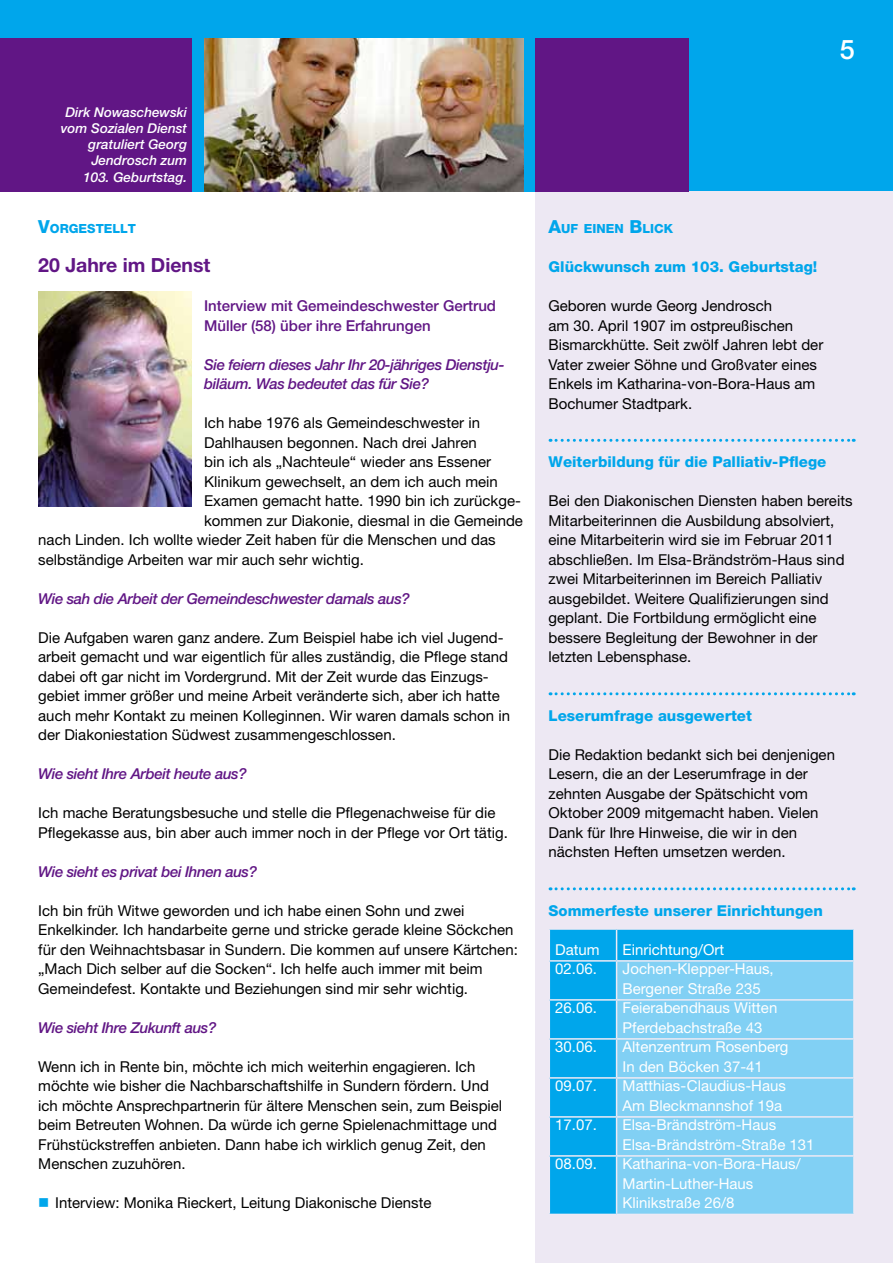
<style>
.page{position:relative;width:893px;height:1263px;background:#fff}
.page>*{position:absolute;margin:0;border:0;box-sizing:border-box;transform-origin:0 0}
.t1{font:500 27px "Helvetica Neue";color:#fff}
.t2{font:700 19.5px "Helvetica Neue CE";color:#611685}
.t3{font:15px/19.5px "Helvetica Neue";color:#000}
.t4{font:15px/19.5px "Helvetica Neue";color:#fff}
.t5{font:italic 500 15px/19.5px "Helvetica Neue";letter-spacing:-.025em;color:#611685}
.t6{font:800 15px "Helvetica Neue";color:#00a6eb}
.t7{font:500 15px/19.5px "Helvetica Neue";color:#611685}
.t8{font:italic 500 13.5px/16.2px "Helvetica Neue";color:#fff;text-align:right}
.t9{font:800 12.6px "Helvetica Neue";color:#00a6eb}
.s1{font-size:18px}
.s2{font-style:inherit}
</style>
<div class="page">
<div style="left:0;top:0;width:893px;height:191px;background:#00a6eb"></div>
<div style="left:536px;top:191px;width:357px;height:1072px;background:#ede8f3"></div>
<svg style="left:550px;top:439px;width:304px;height:3px"></svg>
<svg style="left:550px;top:692px;width:304px;height:3px"></svg>
<svg style="left:550px;top:887px;width:304px;height:3px"></svg>
<div style="left:550px;top:930px;width:303px;height:284px;background:#00a6eb"></div>
<div style="left:617px;top:962px;width:236px;height:252px;background:#81d0f4"></div>
<hr style="left:616px;top:930px;width:1px;height:30px;background:#edeaf5">
<hr style="left:549px;top:960px;width:68px;height:2px;background:#edeaf5">
<hr style="left:617px;top:960px;width:238px;height:2px;background:#edeaf5">
<hr style="left:616px;top:962px;width:1px;height:37px;background:#edeaf5">
<hr style="left:549px;top:999px;width:68px;height:2px;background:#edeaf5">
<hr style="left:617px;top:999px;width:238px;height:2px;background:#edeaf5">
<hr style="left:616px;top:1001px;width:1px;height:37px;background:#edeaf5">
<hr style="left:549px;top:1038px;width:68px;height:2px;background:#edeaf5">
<hr style="left:617px;top:1038px;width:238px;height:2px;background:#edeaf5">
<hr style="left:616px;top:1040px;width:1px;height:37px;background:#edeaf5">
<hr style="left:549px;top:1077px;width:68px;height:2px;background:#edeaf5">
<hr style="left:617px;top:1077px;width:238px;height:2px;background:#edeaf5">
<hr style="left:616px;top:1079px;width:1px;height:37px;background:#edeaf5">
<hr style="left:549px;top:1116px;width:68px;height:2px;background:#edeaf5">
<hr style="left:617px;top:1116px;width:238px;height:2px;background:#edeaf5">
<hr style="left:616px;top:1118px;width:1px;height:37px;background:#edeaf5">
<hr style="left:549px;top:1155px;width:68px;height:2px;background:#edeaf5">
<hr style="left:617px;top:1155px;width:238px;height:2px;background:#edeaf5">
<hr style="left:616px;top:1157px;width:1px;height:57px;background:#edeaf5">
<div style="left:0;top:38px;width:191px;height:153px;background:#611685"></div>
<div style="left:536px;top:38px;width:153px;height:153px;background:#611685"></div>
<img style="left:204px;top:38px;width:319px;height:153px">
<img style="left:38px;top:292px;width:153px;height:214px">
<p class="t8" style="left:61px;top:104px;width:128px">Dirk Nowaschewski vom Sozialen Dienst gratuliert Georg<br>Jendrosch zum<br>103. Geburtstag.</p>
<p class="t9" style="left:38px;top:221px;width:99px"><span class="s1">V</span>ORGESTELLT</p>
<h2 class="t2" style="left:38px;top:253px;width:174px">20 Jahre im Dienst</h2>
<p class="t7" style="left:204px;top:296px;width:294px">Interview mit Gemeindeschwester Gertrud<br>Müller (58) über ihre Erfahrungen</p>
<p class="t5" style="left:204px;top:355px;width:302px">Sie feiern dieses Jahr Ihr 20-jähriges Dienstju&shy;biläum. Was bedeutet das für Sie?</p>
<p class="t3" style="left:204px;top:413px;width:277px">Ich habe 1976 als Gemeindeschwester in</p>
<p class="t3" style="left:204px;top:432px;width:274px">Dahlhausen begonnen. Nach drei Jahren</p>
<p class="t3" style="left:204px;top:452px;width:288px">bin ich als „Nachteule“ wieder ans Essener</p>
<p class="t3" style="left:204px;top:471px;width:295px">Klinikum gewechselt, an dem ich auch mein</p>
<p class="t3" style="left:204px;top:491px;width:318px">Examen gemacht hatte. 1990 bin ich zurückge-</p>
<p class="t3" style="left:204px;top:510px;width:320px">kommen zur Diakonie, diesmal in die Gemeinde</p>
<p class="t3" style="left:38px;top:530px;width:459px">nach Linden. Ich wollte wieder Zeit haben für die Menschen und das</p>
<p class="t3" style="left:38px;top:549px;width:327px">selbständige Arbeiten war mir auch sehr wichtig.</p>
<p class="t5" style="left:38px;top:589px;width:373px">Wie sah die Arbeit der Gemeindeschwester damals aus?</p>
<p class="t3" style="left:38px;top:627px;width:473px">Die Aufgaben waren ganz andere. Zum Beispiel habe ich viel Jugend&shy;arbeit gemacht und war eigentlich für alles zuständig, die Pflege stand dabei oft gar nicht im Vordergrund. Mit der Zeit wurde das Einzugs&shy;gebiet immer größer und meine Arbeit veränderte sich, aber ich hatte auch mehr Kontakt zu meinen Kolleginnen. Wir waren damals schon in der Diakoniestation Südwest zusammengeschlossen.</p>
<p class="t5" style="left:38px;top:764px;width:210px">Wie sieht Ihre Arbeit heute aus?</p>
<p class="t3" style="left:38px;top:803px;width:471px">Ich mache Beratungsbesuche und stelle die Pflegenachweise für die<br>Pflegekasse aus, bin aber auch immer noch in der Pflege vor Ort tätig.</p>
<p class="t5" style="left:38px;top:862px;width:220px">Wie sieht es privat bei Ihnen aus?</p>
<p class="t3" style="left:38px;top:900px;width:481px">Ich bin früh Witwe geworden und ich habe einen Sohn und zwei Enkelkinder. Ich handarbeite gerne und stricke gerade kleine Söckchen für den Weihnachtsbasar in Sundern. Die kommen auf unsere Kärtchen: „Mach Dich selber auf die Socken“. Ich helfe auch immer mit beim Gemeindefest. Kontakte und Beziehungen sind mir sehr wichtig.</p>
<p class="t5" style="left:38px;top:1018px;width:180px">Wie sieht Ihre Zukunft aus?</p>
<p class="t3" style="left:38px;top:1056px;width:465px">Wenn ich in Rente bin, möchte ich mich weiterhin engagieren. Ich möchte wie bisher die Nachbarschaftshilfe in Sundern fördern. Und ich möchte Ansprechpartnerin für ältere Menschen sein, zum Beispiel beim Betreuten Wohnen. Da würde ich gerne Spielenachmittage und Frühstückstreffen anbieten. Dann habe ich wirklich genug Zeit, den Menschen zuzuhören.</p>
<p class="t3" style="left:55px;top:1193px;width:378px">Interview: Monika Rieckert, Leitung Diakonische Dienste</p>
<h1 class="t1" style="left:840px;top:34px;width:17px">5</h1>
<p class="t9" style="left:549px;top:221px;width:126px"><span class="s1">A</span>UF EINEN <span class="s1">B</span>LICK</p>
<p class="t6" style="left:549px;top:258px;width:270px">Glückwunsch zum 103. Geburtstag!</p>
<p class="t3" style="left:549px;top:296px;width:276px">Geboren wurde Georg Jendrosch<br>am 30. April 1907 im ostpreußischen Bismarckhütte. Seit zwölf Jahren lebt der Vater zweier Söhne und Großvater eines Enkels im Katharina-von-Bora-Haus am Bochumer Stadtpark.</p>
<p class="t6" style="left:549px;top:453px;width:279px">Weiterbildung für die Palliativ-Pflege</p>
<p class="t3" style="left:549px;top:491px;width:305px">Bei den Diakonischen Diensten haben bereits Mitarbeiterinnen die Ausbildung absolviert, eine Mitarbeiterin wird sie im Februar 2011 abschließen. Im Elsa-Brändström-Haus sind zwei Mitarbeiterinnen im Bereich Palliativ ausgebildet. Weitere Qualifizierungen sind geplant. Die Fortbildung ermöglicht eine bessere Begleitung der Bewohner in der letzten Lebensphase.</p>
<p class="t6" style="left:549px;top:707px;width:205px">Leserumfrage ausgewertet</p>
<p class="t3" style="left:549px;top:744px;width:288px">Die Redaktion bedankt sich bei denjenigen Lesern, die an der Leserumfrage in der zehnten Ausgabe der Spätschicht vom Oktober 2009 mitgemacht haben. Vielen Dank für Ihre Hinweise, die wir in den nächsten Heften umsetzen werden.</p>
<p class="t6" style="left:549px;top:902px;width:276px">Sommerfeste unserer Einrichtungen</p>
<p class="t4" style="left:555px;top:939px;width:46px">Datum</p>
<p class="t4" style="left:623px;top:939px;width:103px">Einrichtung/Ort</p>
<p class="t4" style="left:555px;top:959px;width:43px">02.06.</p>
<p class="t4" style="left:623px;top:959px;width:153px"><span class="s2">J</span>ochen-Klepper-Haus,<br>Bergener Straße 235</p>
<p class="t4" style="left:555px;top:998px;width:43px">26.06.</p>
<p class="t4" style="left:623px;top:998px;width:156px">Feierabendhaus Witten<br>Pferdebachstraße 43</p>
<p class="t4" style="left:555px;top:1037px;width:43px">30.06.</p>
<p class="t4" style="left:623px;top:1037px;width:167px">Altenzentrum Rosenberg<br>In den Böcken 37-41</p>
<p class="t4" style="left:555px;top:1076px;width:43px">09.07.</p>
<p class="t4" style="left:623px;top:1076px;width:165px">Matthias-Claudius-Haus<br>Am Bleckmannshof 19a</p>
<p class="t4" style="left:555px;top:1115px;width:43px">17.07.</p>
<p class="t4" style="left:623px;top:1115px;width:193px">Elsa-Brändström-Haus<br>Elsa-Brändström-Straße 131</p>
<p class="t4" style="left:555px;top:1154px;width:43px">08.09.</p>
<p class="t4" style="left:623px;top:1154px;width:180px">Katharina-von-Bora-Haus/<br>Martin-Luther-Haus<br>Klinikstraße 26/8</p>
</div>
